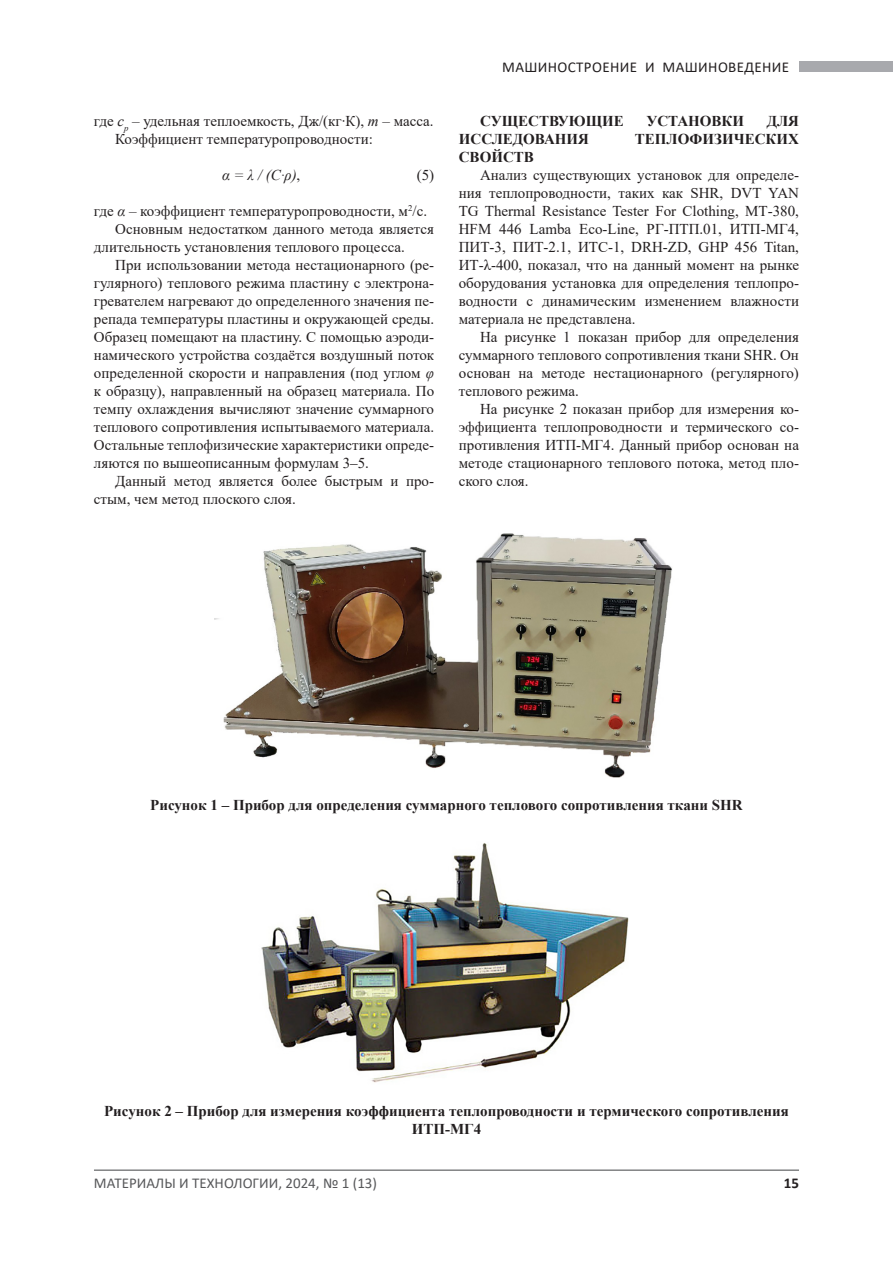
<style>
.page{position:relative;width:893px;height:1263px;background:#fff}
.page>*{position:absolute;margin:0;border:0;box-sizing:border-box;transform-origin:0 0}
.Основной_текст{font:15px/18px "Times New Roman";color:#231f20;text-align:justify}
.Рисунок{font:700 15px/18px "Times New Roman";color:#231f20;text-align:center}
.Основной_текст-2{font:700 15px "Times New Roman";color:#231f20}
.t1{font:15px "Calibri";color:#57585a}
.t2{font:15px "Calibri";letter-spacing:.025em;color:#231f20}
.Основной_текст-3{font:italic 15px "Times New Roman";color:#231f20}
.t3{font:700 15px "Calibri";color:#231f20}
.s1{font-style:italic}
.s2{font-style:normal}
</style>
<div class="page">
<hr style="left:94px;top:1169px;width:705px;height:2px;background:#57585a">
<div style="left:799px;top:62px;width:94px;height:10px;background:#a8a9ad"></div>
<img style="left:215px;top:533px;width:457px;height:245px">
<img style="left:261px;top:843px;width:368px;height:240px">
<p class="Основной_текст" style="left:94px;top:112px;width:341px">где <span class="s1">c</span><sub>p</sub> – удельная теплоемкость, Дж/(кг∙К), <span class="s1">m</span> – масса.</p>
<p class="Основной_текст" style="left:115px;top:130px;width:259px">Коэффициент температуропроводности:</p>
<p class="Основной_текст-3" style="left:222px;top:165px;width:80px">α = λ / (C∙ρ)<span class="s2">,</span></p>
<p class="Основной_текст" style="left:417px;top:166px;width:19px">(5)</p>
<p class="Основной_текст" style="left:94px;top:202px;width:335px">где <span class="s1">α</span> – коэффициент температуропроводности, м<sup>2</sup>/с.</p>
<p class="Основной_текст" style="left:94px;top:220px;width:342px;text-indent:21px">Основным недостатком данного метода является длительность установления теплового процесса.</p>
<p class="Основной_текст" style="left:94px;top:256px;width:342px;text-indent:21px">При использовании метода нестационарного (ре&shy;гулярного) теплового режима пластину с электрона&shy;гревателем нагревают до определенного значения пе&shy;репада температуры пластины и окружающей среды.<br>Образец помещают на пластину. С помощью аэроди&shy;намического устройства создаётся воздушный поток определенной скорости и направления (под углом <span class="s1">φ </span>к образцу), направленный на образец материала. По темпу охлаждения вычисляют значение суммарного теплового сопротивления испытываемого материала.<br>Остальные теплофизические характеристики опреде&shy;ляются по вышеописанным формулам 3‒5.</p>
<p class="Основной_текст" style="left:94px;top:472px;width:342px;text-indent:21px">Данный метод является более быстрым и про&shy;стым, чем метод плоского слоя.</p>
<p class="t2" style="left:502px;top:57px;width:288px">МАШИНОСТРОЕНИЕ И МАШИНОВЕДЕНИЕ</p>
<p class="Основной_текст-2" style="left:480px;top:110px;width:145px">СУЩЕСТВУЮЩИЕ</p>
<p class="Основной_текст-2" style="left:646px;top:110px;width:99px">УСТАНОВКИ</p>
<p class="Основной_текст-2" style="left:767px;top:110px;width:34px">ДЛЯ</p>
<p class="Основной_текст-2" style="left:459px;top:128px;width:132px">ИССЛЕДОВАНИЯ</p>
<p class="Основной_текст-2" style="left:635px;top:128px;width:166px">ТЕПЛОФИЗИЧЕСКИХ</p>
<p class="Основной_текст-2" style="left:459px;top:146px;width:77px">СВОЙСТВ</p>
<p class="Основной_текст" style="left:459px;top:166px;width:342px;text-indent:21px">Анализ существующих установок для определе&shy;ния теплопроводности, таких как SHR, DVT YAN TG Thermal Resistance Tester For Clothing, МТ-380, HFM 446 Lamba Eco-Line, РГ-ПТП.01, ИТП-МГ4, ПИТ-3, ПИТ-2.1, ИТС-1, DRH-ZD, GHP 456 Titan, ИТ-λ-400, показал, что на данный момент на рынке оборудования установка для определения теплопро&shy;водности с динамическим изменением влажности материала не представлена.</p>
<p class="Основной_текст" style="left:459px;top:328px;width:342px;text-indent:21px">На рисунке 1 показан прибор для определения суммарного теплового сопротивления ткани SHR. Он основан на методе нестационарного (регулярного) теплового режима.</p>
<p class="Основной_текст" style="left:459px;top:400px;width:342px;text-indent:21px">На рисунке 2 показан прибор для измерения ко&shy;эффициента теплопроводности и термического со&shy;противления ИТП-МГ4. Данный прибор основан на методе стационарного теплового потока, метод пло&shy;ского слоя.</p>
<p class="Рисунок" style="left:150px;top:796px;width:594px">Рисунок 1 – Прибор для определения суммарного теплового сопротивления ткани SHR</p>
<p class="Рисунок" style="left:104px;top:1102px;width:686px">Рисунок 2 – Прибор для измерения коэффициента теплопроводности и термического сопротивления<br>ИТП-МГ4</p>
<p class="t1" style="left:94px;top:1173px;width:285px">МАТЕРИАЛЫ И ТЕХНОЛОГИИ, 2024, № 1 (13)</p>
<p class="t3" style="left:784px;top:1172px;width:17px">15</p>
</div>
